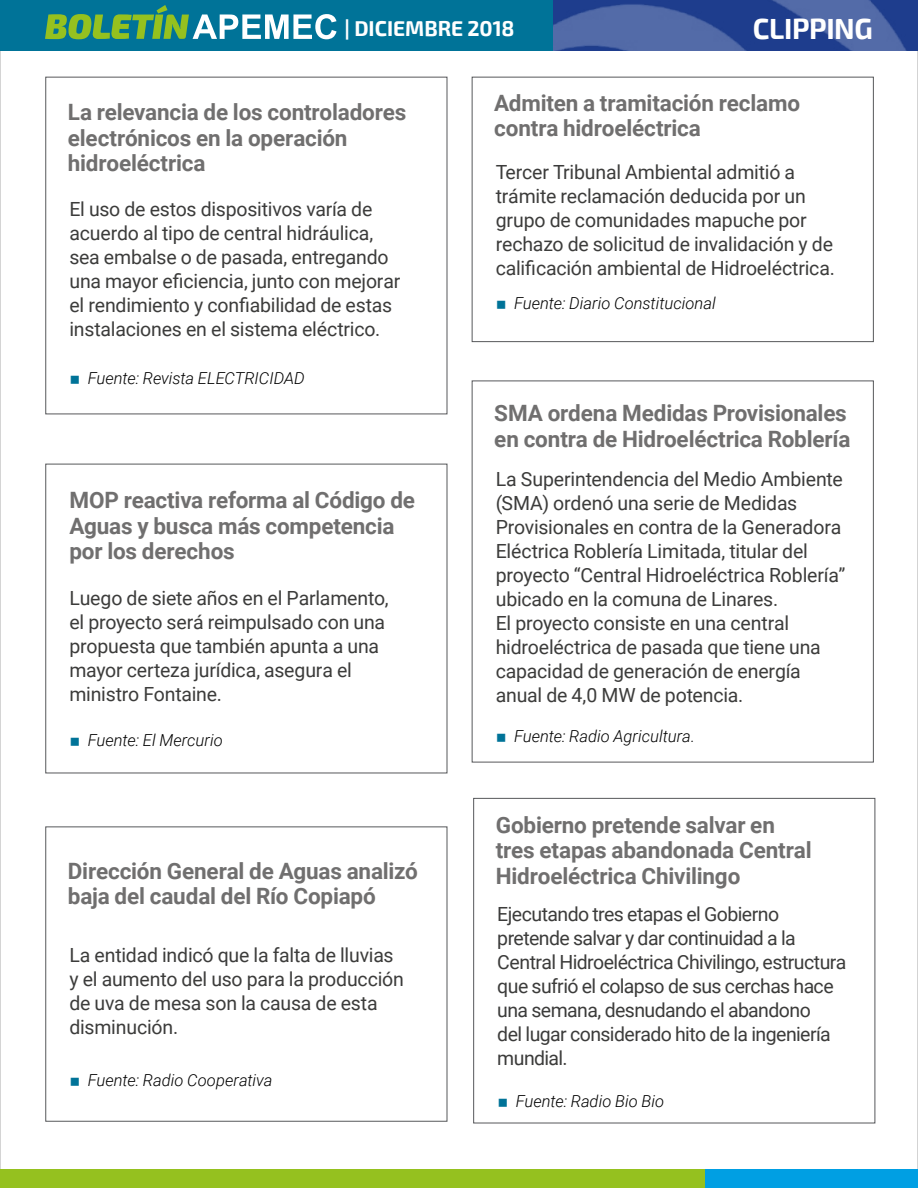
<style>
.page{position:relative;width:918px;height:1188px;background:#fff}
.page>*{position:absolute;margin:0;border:0;box-sizing:border-box;transform-origin:0 0}
.t1{font:700 28.5px "Exo 2";letter-spacing:-.01em;color:#fff}
.t2{font:700 22.5px/25.5px "Roboto";letter-spacing:-.01em;color:#706f6f}
.t3{font:700 21px "Exo 2";color:#fff}
.t4{font:19.5px/24px "Roboto";letter-spacing:-.01em;color:#3c3c3b}
.t5{font:19.5px/24px "Roboto";letter-spacing:-.03em;color:#3c3c3b}
.t6{font:italic 300 16.5px "Roboto";color:#000}
</style>
<div class="page">
<hr style="left:0;top:0;width:1px;height:1188px;background:#c4c4c4">
<hr style="left:917px;top:0;width:1px;height:1188px;background:#c4c4c4">
<div style="left:472px;top:77px;width:402px;height:265px;background:#fff;border:1px solid #57585b"></div>
<div style="left:45px;top:826px;width:402px;height:296px;background:#fff;border:1px solid #57585b"></div>
<div style="left:0;top:0;width:554px;height:51px;background:#007398"></div>
<img style="left:554px;top:0;width:364px;height:51px">
<svg style="left:45px;top:5px;width:292px;height:34px"></svg>
<div style="left:0;top:1169px;width:707px;height:19px;background:#95c11f"></div>
<div style="left:705px;top:1169px;width:213px;height:19px;background:#009fe3"></div>
<div style="left:473px;top:798px;width:402px;height:325px;background:#fff;border:1px solid #57585b"></div>
<p class="t3" style="left:345px;top:16px;width:171px">| DICIEMBRE 2018</p>
<h1 class="t1" style="left:753px;top:12px;width:122px">CLIPPING</h1>
<p class="t2" style="left:68px;top:99px;width:340px">La relevancia de los controladores electrónicos en la operación hidroeléctrica</p>
<p class="t2" style="left:494px;top:89px;width:307px">Admiten a tramitación reclamo contra hidroeléctrica</p>
<p class="t4" style="left:496px;top:159px;width:341px">Tercer Tribunal Ambiental admitió a trámite reclamación deducida por un grupo de comunidades mapuche por rechazo de solicitud de invalidación y de calificación ambiental de Hidroeléctrica.</p>
<p class="t4" style="left:69px;top:196px;width:333px">El uso de estos dispositivos varía de acuerdo al tipo de central hidráulica, sea embalse o de pasada, entregando una mayor eficiencia, junto con mejorar el rendimiento y confiabilidad de estas instalaciones en el sistema eléctrico.</p>
<p class="t6" style="left:514px;top:292px;width:203px">Fuente: Diario Constitucional</p>
<p class="t6" style="left:88px;top:367px;width:218px">Fuente: Revista ELECTRICIDAD</p>
<p class="t2" style="left:69px;top:486px;width:347px">MOP reactiva reforma al Código de<br>Aguas y busca más competencia por los derechos</p>
<p class="t4" style="left:69px;top:585px;width:321px">Luego de siete años en el Parlamento, el proyecto será reimpulsado con una propuesta que también apunta a una mayor certeza jurídica, asegura el ministro Fontaine.</p>
<p class="t2" style="left:494px;top:400px;width:358px">SMA ordena Medidas Provisionales en contra de Hidroeléctrica Roblería</p>
<p class="t4" style="left:496px;top:466px;width:351px">La Superintendencia del Medio Ambiente (SMA) ordenó una serie de Medidas Provisionales en contra de la Generadora Eléctrica Roblería Limitada, titular del proyecto “Central Hidroeléctrica Roblería” ubicado en la comuna de Linares.<br>El proyecto consiste en una central hidroeléctrica de pasada que tiene una capacidad de generación de energía anual de 4,0 MW de potencia.</p>
<p class="t6" style="left:88px;top:728px;width:136px">Fuente: El Mercurio</p>
<p class="t6" style="left:514px;top:724px;width:182px">Fuente: Radio Agricultura.</p>
<p class="t2" style="left:68px;top:857px;width:351px">Dirección General de Aguas analizó baja del caudal del Río Copiapó</p>
<p class="t4" style="left:69px;top:943px;width:336px">La entidad indicó que la falta de lluvias y el aumento del uso para la producción de uva de mesa son la causa de esta disminución.</p>
<p class="t6" style="left:88px;top:1069px;width:186px">Fuente: Radio Cooperativa</p>
<p class="t2" style="left:496px;top:811px;width:317px">Gobierno pretende salvar en tres etapas abandonada Central<br>Hidroeléctrica Chivilingo</p>
<p class="t5" style="left:497px;top:901px;width:351px">Ejecutando tres etapas el Gobierno pretende salvar y dar continuidad a la Central Hidroeléctrica Chivilingo, estructura que sufrió el colapso de sus cerchas hace una semana, desnudando el abandono<br>del lugar considerado hito de la ingeniería mundial.</p>
<p class="t6" style="left:516px;top:1090px;width:150px">Fuente: Radio Bio Bio</p>
</div>
